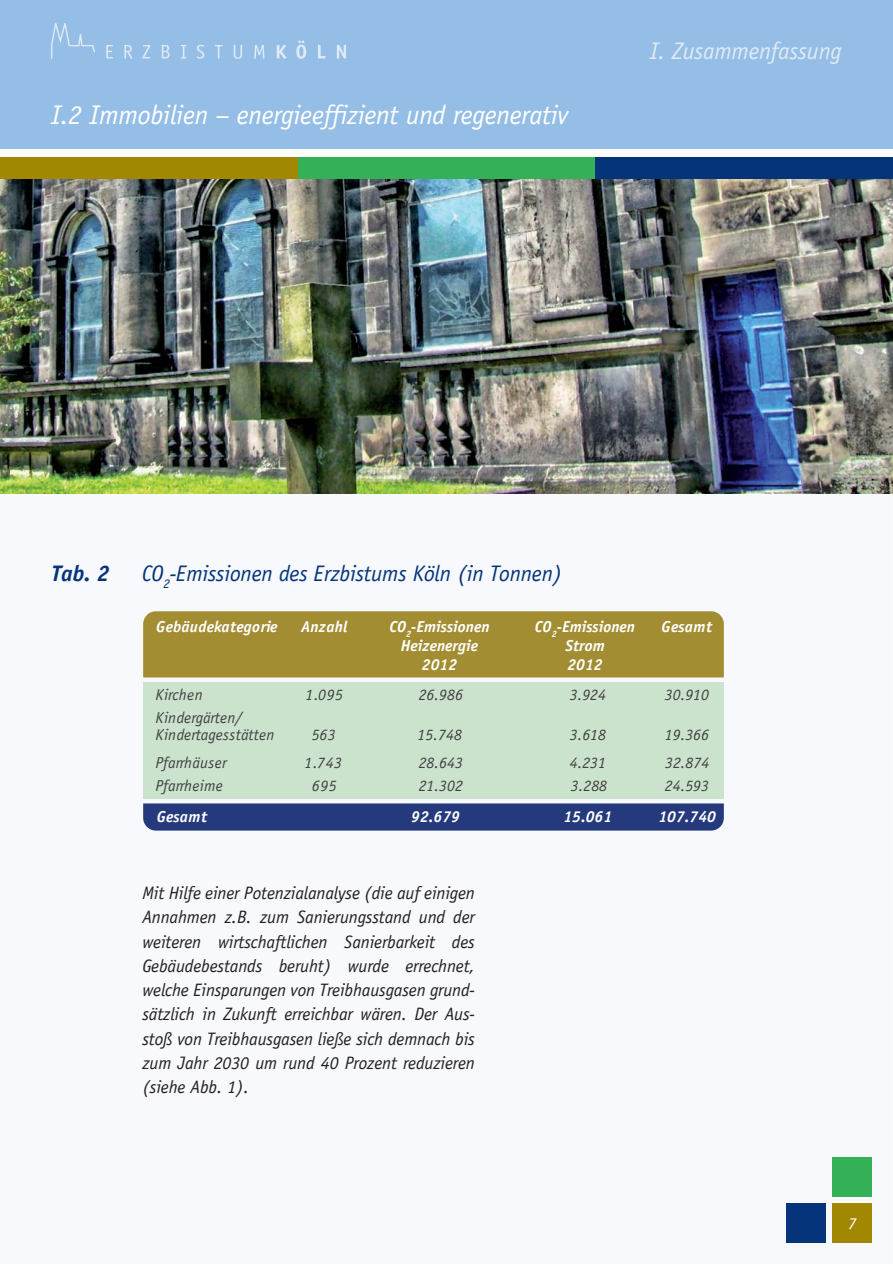
<style>
.page{position:relative;width:893px;height:1264px;background:#fff}
.page>*{position:absolute;margin:0;border:0;box-sizing:border-box;transform-origin:0 0}
.t1{font:italic 27px "Officina Sans LT";letter-spacing:-.01em;color:#fff}
.t2{font:italic 24px "Officina Sans LT";letter-spacing:-.01em;color:#e0eaf7}
.t3{font:italic 22.5px "Officina Sans LT";letter-spacing:-.01em;color:#05347a}
.t4{font:italic 700 22.5px "Officina Sans LT";color:#05347a}
.t5{font:italic 18px/24.3px "Officina Sans LT";letter-spacing:-.01em;color:#231f20;text-align:justify}
.t6{font:italic 16.5px "Officina Sans LT";color:#fff}
.t7{font:italic 15.9px/16.6px "Officina Sans LT";color:#414142}
.t8{font:italic 700 15.9px/19px "Officina Sans LT";color:#fff;text-align:center}
</style>
<div class="page">
<div style="left:0;top:0;width:893px;height:149px;background:#94bee5"></div>
<svg style="left:106px;top:45px;width:7px;height:13px"></svg>
<svg style="left:124px;top:45px;width:8px;height:14px"></svg>
<svg style="left:143px;top:45px;width:7px;height:13px"></svg>
<svg style="left:162px;top:45px;width:8px;height:13px"></svg>
<svg style="left:181px;top:45px;width:5px;height:13px"></svg>
<svg style="left:196px;top:45px;width:8px;height:14px"></svg>
<svg style="left:215px;top:45px;width:8px;height:13px"></svg>
<svg style="left:234px;top:45px;width:8px;height:14px"></svg>
<svg style="left:254px;top:45px;width:10px;height:13px"></svg>
<svg style="left:277px;top:45px;width:9px;height:14px"></svg>
<svg style="left:296px;top:40px;width:10px;height:19px"></svg>
<svg style="left:318px;top:45px;width:8px;height:13px"></svg>
<svg style="left:337px;top:45px;width:9px;height:13px"></svg>
<svg style="left:51px;top:23px;width:44px;height:36px"></svg>
<div style="left:143px;top:611px;width:581px;height:66px;background:#a28d32"></div>
<div style="left:143px;top:803px;width:581px;height:27px;background:#253a7d"></div>
<div style="left:143px;top:682px;width:581px;height:116px;background:#cbe3cd"></div>
<div style="left:833px;top:1203px;width:39px;height:39px;background:#a28700"></div>
<div style="left:786px;top:1203px;width:39px;height:39px;background:#05347a"></div>
<div style="left:833px;top:1156px;width:39px;height:39px;background:#34b156"></div>
<img style="left:0;top:179px;width:893px;height:314px">
<div style="left:0;top:158px;width:298px;height:21px;background:#a28700"></div>
<div style="left:298px;top:158px;width:297px;height:21px;background:#34b156"></div>
<div style="left:595px;top:158px;width:298px;height:21px;background:#05347a"></div>
<p class="t1" style="left:51px;top:104px;width:519px">I.2 Immobilien – energieeffizient und regenerativ</p>
<p class="t2" style="left:650px;top:42px;width:193px">I. Zusammenfassung</p>
<p class="t4" style="left:51px;top:564px;width:60px">Tab. 2</p>
<p class="t3" style="left:142px;top:564px;width:422px">CO<sub>2</sub>-Emissionen des Erzbistums Köln (in Tonnen)</p>
<p class="t8" style="left:156px;top:618px;width:123px">Gebäudekategorie</p>
<p class="t8" style="left:301px;top:618px;width:48px">Anzahl</p>
<p class="t8" style="left:389px;top:618px;width:102px">CO<sub>2</sub>-Emissionen<br>Heizenergie<br>2012</p>
<p class="t8" style="left:535px;top:618px;width:102px">CO<sub>2</sub>-Emissionen<br>Strom<br>2012</p>
<p class="t8" style="left:662px;top:618px;width:52px">Gesamt</p>
<p class="t7" style="left:156px;top:687px;width:48px">Kirchen</p>
<p class="t7" style="left:306px;top:687px;width:39px">1.095</p>
<p class="t7" style="left:419px;top:687px;width:46px">26.986</p>
<p class="t7" style="left:570px;top:687px;width:38px">3.924</p>
<p class="t7" style="left:665px;top:687px;width:46px">30.910</p>
<p class="t7" style="left:156px;top:710px;width:120px">Kindergärten/<br>Kindertagesstätten</p>
<p class="t7" style="left:312px;top:727px;width:25px">563</p>
<p class="t7" style="left:418px;top:727px;width:46px">15.748</p>
<p class="t7" style="left:570px;top:727px;width:38px">3.618</p>
<p class="t7" style="left:665px;top:727px;width:46px">19.366</p>
<p class="t7" style="left:156px;top:755px;width:73px">Pfarrhäuser</p>
<p class="t7" style="left:305px;top:755px;width:39px">1.743</p>
<p class="t7" style="left:419px;top:755px;width:46px">28.643</p>
<p class="t7" style="left:570px;top:755px;width:38px">4.231</p>
<p class="t7" style="left:665px;top:755px;width:46px">32.874</p>
<p class="t7" style="left:156px;top:778px;width:69px">Pfarrheime</p>
<p class="t7" style="left:312px;top:778px;width:26px">695</p>
<p class="t7" style="left:419px;top:778px;width:46px">21.302</p>
<p class="t7" style="left:571px;top:778px;width:38px">3.288</p>
<p class="t7" style="left:665px;top:778px;width:46px">24.593</p>
<p class="t8" style="left:157px;top:808px;width:52px">Gesamt</p>
<p class="t8" style="left:411px;top:808px;width:50px">92.679</p>
<p class="t8" style="left:563px;top:808px;width:50px">15.061</p>
<p class="t8" style="left:658px;top:808px;width:59px">107.740</p>
<p class="t5" style="left:142px;top:881px;width:334px">Mit Hilfe einer Potenzialanalyse (die auf einigen Annahmen z.B. zum Sanierungsstand und der weiteren wirtschaftlichen Sanierbarkeit des Gebäudebestands beruht) wurde errechnet, welche Einsparungen von Treibhausgasen grund&shy;sätzlich in Zukunft erreichbar wären. Der Aus&shy;stoß von Treibhausgasen ließe sich demnach bis zum Jahr 2030 um rund 40 Prozent reduzieren (siehe Abb. 1).</p>
<p class="t6" style="left:848px;top:1216px;width:10px">7</p>
</div>
